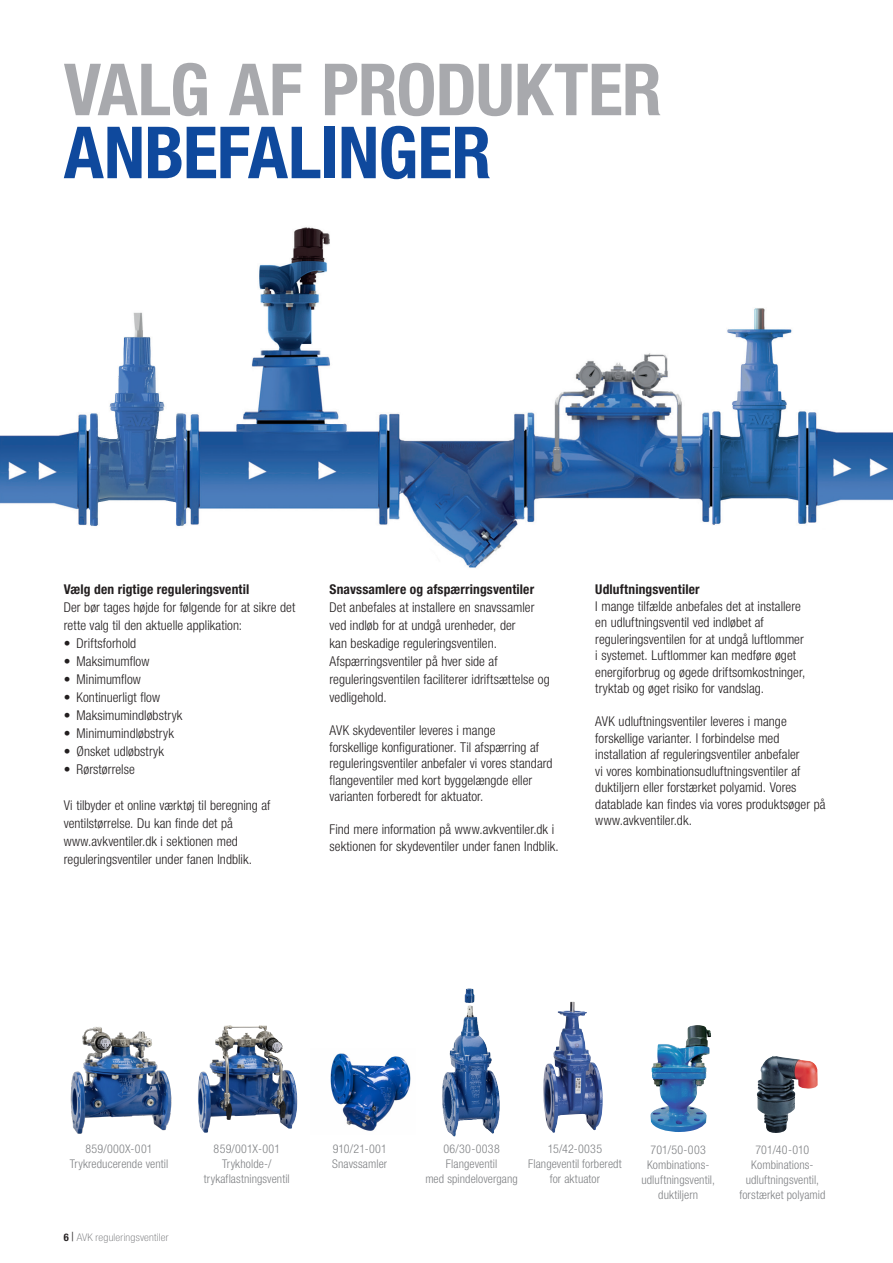
<style>
.page{position:relative;width:893px;height:1263px;background:#fff}
.page>*{position:absolute;margin:0;border:0;box-sizing:border-box;transform-origin:0 0}
.HEADLINE_BLUE_left_s{font:700 condensed 72px "Helvetica Neue LT Pro";letter-spacing:-.01em;color:#a8a9ad}
.HEADLINE_BLUE_left_s-2{font:700 condensed 72px "Helvetica Neue LT Pro";letter-spacing:-.01em;color:#0f499d}
.IMAGE_TEXT_left{font:300 condensed 13.5px/16.5px "Helvetica Neue LT Pro";letter-spacing:.005em;color:#231f20}
.BODY_COPY{font:300 condensed 13.5px/18px "Helvetica Neue LT Pro";letter-spacing:.005em;color:#231f20}
.BODY_COPY_BULLET1{font:300 condensed 13.5px/18px "Helvetica Neue LT Pro";letter-spacing:.005em;color:#231f20}
.SUB_HEADLINES{font:300 condensed 13.5px/18px "Helvetica Neue LT Pro";letter-spacing:.005em;color:#231f20}
.BODY_COPY-2{font:700 condensed 13.5px "Helvetica Neue LT Pro";letter-spacing:.01em;color:#231f20}
.SUB_HEADLINES-2{font:700 condensed 13.5px "Helvetica Neue LT Pro";letter-spacing:.01em;color:#231f20}
.IMAGE_TEXT_left-2{font:300 condensed 12px/15px "Helvetica Neue LT Pro";letter-spacing:.01em;color:#808285;text-align:center}
.t1{font:100 condensed 10.5px "Helvetica Neue LT Pro";letter-spacing:.02em;color:#6c6d70;scale:1.1 1}
.s1{font-weight:700;color:#231f20}
.s2{font-family:"Times New Roman";font-weight:700;font-stretch:normal;color:#231f20}
</style>
<div class="page">
<img style="left:0;top:227px;width:893px;height:341px">
<img style="left:442px;top:988px;width:58px;height:149px">
<img style="left:543px;top:1001px;width:60px;height:132px">
<img style="left:756px;top:1056px;width:62px;height:77px">
<img style="left:650px;top:1026px;width:57px;height:106px">
<img style="left:330px;top:1053px;width:81px;height:78px">
<img style="left:198px;top:1025px;width:78px;height:108px">
<img style="left:70px;top:1027px;width:102px;height:107px">
<p class="HEADLINE_BLUE_left_s" style="left:64px;top:46px;width:600px">VALG AF PRODUKTER</p>
<p class="HEADLINE_BLUE_left_s-2" style="left:64px;top:109px;width:429px">ANBEFALINGER</p>
<p class="SUB_HEADLINES-2" style="left:64px;top:581px;width:187px">Vælg den rigtige reguleringsventil</p>
<p class="SUB_HEADLINES" style="left:64px;top:598px;width:233px">Der bør tages højde for følgende for at sikre det rette valg til den aktuelle applikation:</p>
<p class="IMAGE_TEXT_left" style="left:64px;top:635px;width:74px">• Driftsforhold</p>
<p class="IMAGE_TEXT_left" style="left:64px;top:653px;width:87px">• Maksimumflow</p>
<p class="IMAGE_TEXT_left" style="left:64px;top:671px;width:79px">• Minimumflow</p>
<p class="IMAGE_TEXT_left" style="left:64px;top:689px;width:98px">• Kontinuerligt flow</p>
<p class="IMAGE_TEXT_left" style="left:64px;top:707px;width:120px">• Maksimumindløbstryk</p>
<p class="IMAGE_TEXT_left" style="left:64px;top:725px;width:112px">• Minimumindløbstryk</p>
<p class="IMAGE_TEXT_left" style="left:64px;top:743px;width:102px">• Ønsket udløbstryk</p>
<p class="IMAGE_TEXT_left" style="left:64px;top:761px;width:73px">• Rørstørrelse</p>
<p class="BODY_COPY_BULLET1" style="left:64px;top:796px;width:208px">Vi tilbyder et online værktøj til beregning af ventilstørrelse. Du kan finde det på</p>
<p class="BODY_COPY_BULLET1" style="left:64px;top:832px;width:190px">www.avkventiler.dk i sektionen med reguleringsventiler under fanen Indblik.</p>
<p class="BODY_COPY-2" style="left:330px;top:581px;width:206px">Snavssamlere og afspærringsventiler</p>
<p class="BODY_COPY" style="left:330px;top:598px;width:222px">Det anbefales at installere en snavssamler ved indløb for at undgå urenheder, der<br>kan beskadige reguleringsventilen.<br>Afspærringsventiler på hver side af reguleringsventilen faciliterer idriftsættelse og vedligehold.</p>
<p class="IMAGE_TEXT_left" style="left:330px;top:722px;width:225px">AVK skydeventiler leveres i mange<br>forskellige konfigurationer. Til afspærring af reguleringsventiler anbefaler vi vores standard flangeventiler med kort byggelængde eller varianten forberedt for aktuator.</p>
<p class="IMAGE_TEXT_left" style="left:330px;top:821px;width:231px">Find mere information på www.avkventiler.dk i sektionen for skydeventiler under fanen Indblik.</p>
<p class="BODY_COPY-2" style="left:595px;top:581px;width:106px">Udluftningsventiler</p>
<p class="IMAGE_TEXT_left" style="left:595px;top:597px;width:212px">I mange tilfælde anbefales det at installere en udluftningsventil ved indløbet af reguleringsventilen for at undgå luftlommer i systemet. Luftlommer kan medføre øget energiforbrug og øgede driftsomkostninger, tryktab og øget risiko for vandslag.</p>
<p class="IMAGE_TEXT_left" style="left:595px;top:713px;width:232px">AVK udluftningsventiler leveres i mange forskellige varianter. I forbindelse med installation af reguleringsventiler anbefaler<br>vi vores kombinationsudluftningsventiler af duktiljern eller forstærket polyamid. Vores datablade kan findes via vores produktsøger på</p>
<p class="IMAGE_TEXT_left" style="left:595px;top:812px;width:98px">www.avkventiler.dk.</p>
<p class="IMAGE_TEXT_left-2" style="left:85px;top:1141px;width:69px">859/000X-001</p>
<p class="IMAGE_TEXT_left-2" style="left:70px;top:1156px;width:100px">Trykreducerende ventil</p>
<p class="t1" style="left:64px;top:1231px;width:97px"><span class="s1">6</span> <span class="s2">|</span> AVK reguleringsventiler</p>
<p class="IMAGE_TEXT_left-2" style="left:214px;top:1141px;width:68px">859/001X-001</p>
<p class="IMAGE_TEXT_left-2" style="left:204px;top:1156px;width:87px">Trykholde-/ trykaflastningsventil</p>
<p class="IMAGE_TEXT_left-2" style="left:333px;top:1141px;width:56px">910/21-001</p>
<p class="IMAGE_TEXT_left-2" style="left:332px;top:1156px;width:56px">Snavssamler</p>
<p class="IMAGE_TEXT_left-2" style="left:443px;top:1141px;width:58px">06/30-0038</p>
<p class="IMAGE_TEXT_left-2" style="left:446px;top:1156px;width:53px">Flangeventil</p>
<p class="IMAGE_TEXT_left-2" style="left:425px;top:1171px;width:94px">med spindelovergang</p>
<p class="IMAGE_TEXT_left-2" style="left:548px;top:1141px;width:56px">15/42-0035</p>
<p class="IMAGE_TEXT_left-2" style="left:528px;top:1156px;width:95px">Flangeventil forberedt for aktuator</p>
<p class="IMAGE_TEXT_left-2" style="left:651px;top:1142px;width:57px">701/50-003</p>
<p class="IMAGE_TEXT_left-2" style="left:641px;top:1157px;width:75px">Kombinations&shy;udluftningsventil, duktiljern</p>
<p class="IMAGE_TEXT_left-2" style="left:755px;top:1142px;width:55px">701/40-010</p>
<p class="IMAGE_TEXT_left-2" style="left:739px;top:1157px;width:87px">Kombinations&shy;udluftningsventil, forstærket polyamid</p>
</div>
